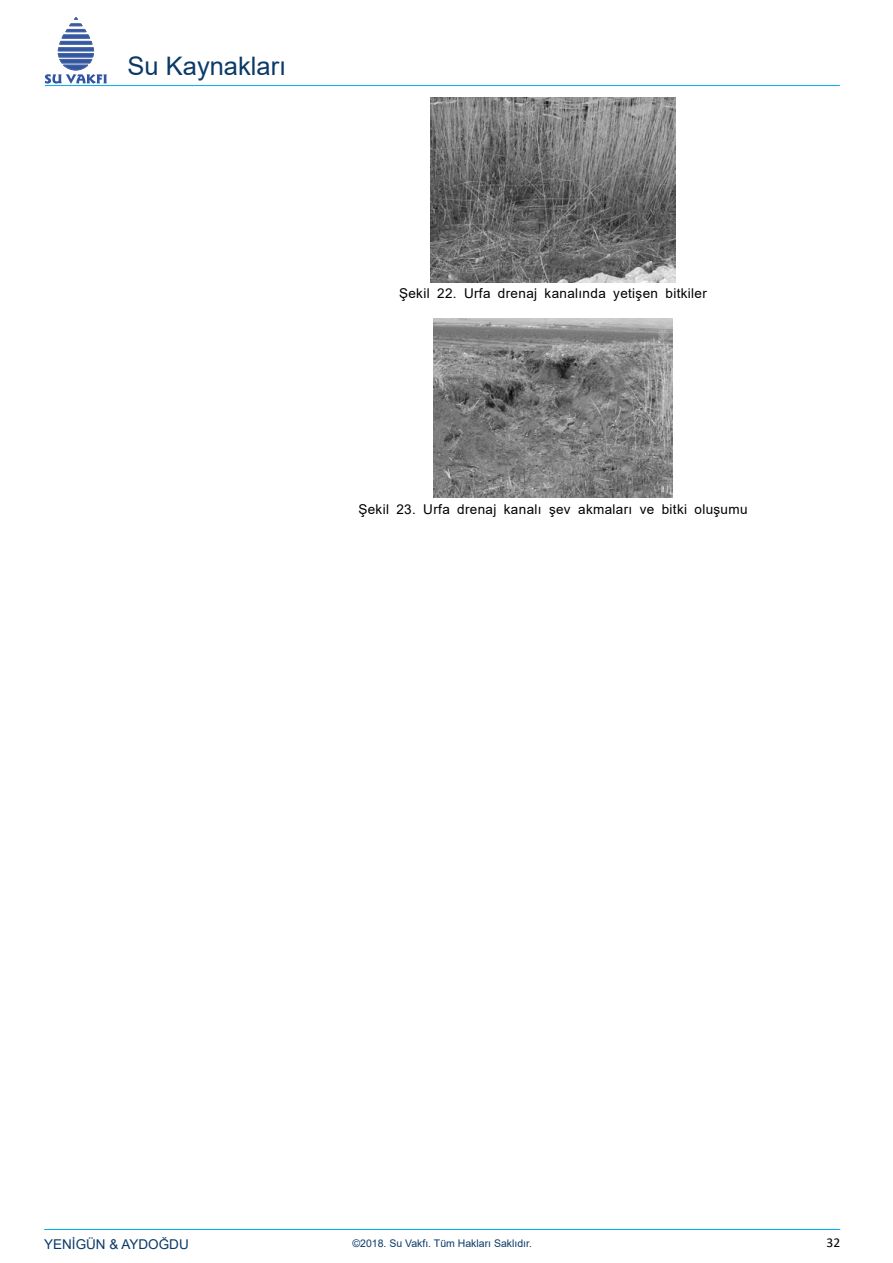
<style>
.page{position:relative;width:893px;height:1263px;background:#fff}
.page>*{position:absolute;margin:0;border:0;box-sizing:border-box;transform-origin:0 0}
.t1{font:25.5px "Arial";color:#0a3968}
.t2{font:13.5px "Arial";letter-spacing:.025em;color:#000}
.t3{font:13.5px "Arial";color:#0a3968}
.t4{font:13.5px "Calibri";color:#000}
.t5{font:10.5px "Arial";color:#0a3968}
</style>
<div class="page">
<svg style="left:60px;top:17px;width:32px;height:27px"></svg>
<div style="left:58px;top:48px;width:36px;height:3px;border:1px solid #4765a3"></div>
<svg style="left:45px;top:53px;width:62px;height:31px"></svg>
<hr style="left:44px;top:1229px;width:796px;height:1px;background:#00aeef">
<hr style="left:45px;top:85px;width:795px;height:1px;background:#00aeef">
<img style="left:430px;top:98px;width:246px;height:184px">
<img style="left:433px;top:318px;width:239px;height:179px">
<h1 class="t1" style="left:128px;top:49px;width:160px">Su Kaynakları</h1>
<p class="t2" style="left:399px;top:284px;width:309px">Şekil 22. Urfa drenaj kanalında yetişen bitkiler</p>
<p class="t2" style="left:358px;top:499px;width:391px">Şekil 23. Urfa drenaj kanalı şev akmaları ve bitki oluşumu</p>
<p class="t3" style="left:44px;top:1235px;width:146px">YENİGÜN &amp; AYDOĞDU</p>
<p class="t5" style="left:352px;top:1236px;width:181px">©2018. Su Vakfı. Tüm Hakları Saklıdır.</p>
<p class="t4" style="left:827px;top:1233px;width:15px">32</p>
</div>
